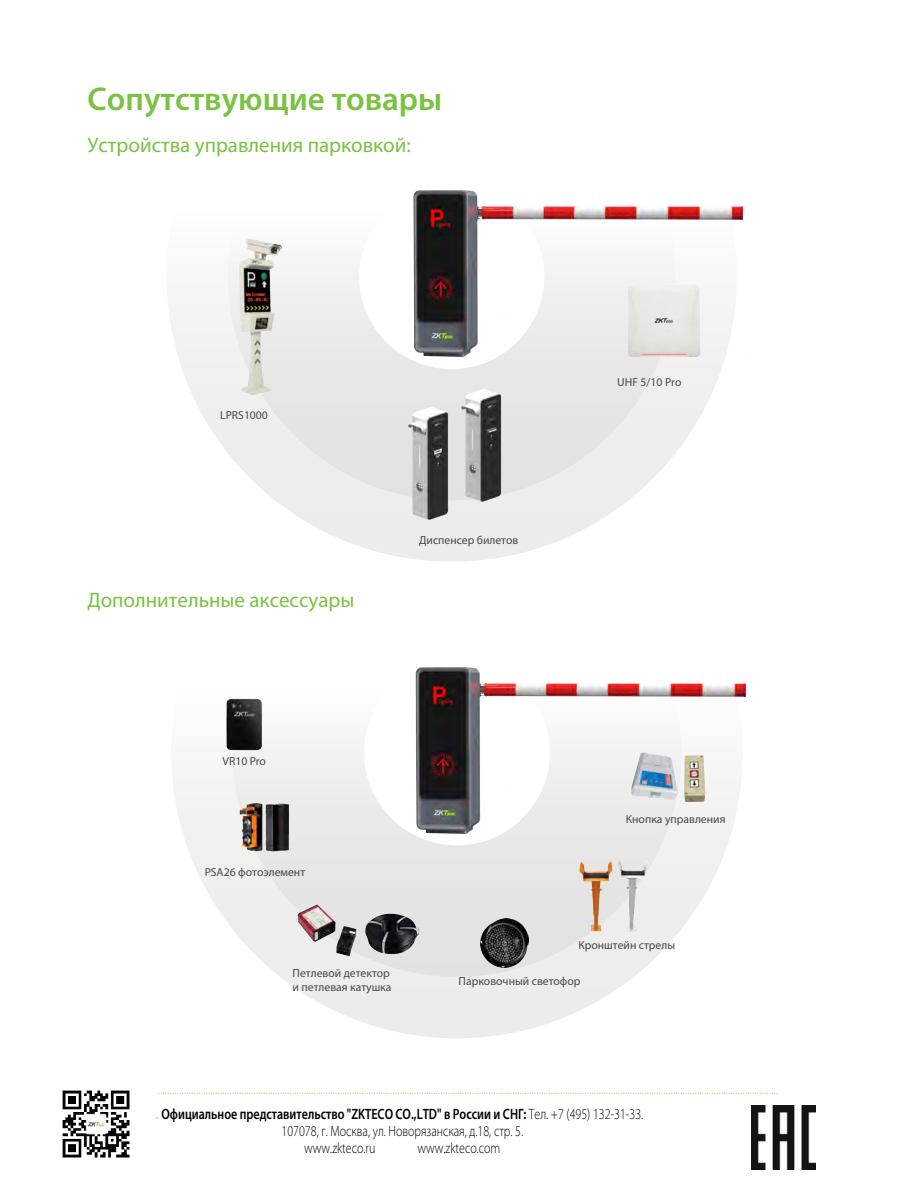
<style>
.page{position:relative;width:918px;height:1188px;background:#fff}
.page>*{position:absolute;margin:0;border:0;box-sizing:border-box;transform-origin:0 0}
.t1{font:600 33px "Myriad Pro";color:#7bc142}
.t2{font:21px "Myriad Pro";color:#7bc142}
.t3{font:600 15px "Myriad Pro";color:#000;scale:.8 1}
.t4{font:300 15px "Myriad Pro";color:#000;scale:.8 1}
.t5{font:11.7px/14.1px "Myriad Pro";color:#484848}
.s1{font-weight:300}
</style>
<div class="page">
<svg style="left:168px;top:303px;width:554px;height:259px"></svg>
<svg style="left:228px;top:262px;width:448px;height:238px;background:#eae9e9"></svg>
<div style="left:359px;top:184px;width:185px;height:185px;background:#fff;border-radius:50%"></div>
<img style="left:403px;top:386px;width:106px;height:135px">
<img style="left:223px;top:239px;width:72px;height:158px">
<img style="left:409px;top:190px;width:335px;height:176px">
<svg style="left:173px;top:698px;width:554px;height:340px"></svg>
<svg style="left:233px;top:698px;width:448px;height:279px"></svg>
<div style="left:364px;top:660px;width:186px;height:185px;background:#fff;border-radius:50%"></div>
<img style="left:481px;top:919px;width:48px;height:48px">
<img style="left:230px;top:798px;width:71px;height:63px">
<img style="left:290px;top:900px;width:75px;height:64px">
<img style="left:365px;top:914px;width:56px;height:42px">
<img style="left:579px;top:861px;width:34px;height:71px">
<img style="left:617px;top:860px;width:32px;height:72px">
<img style="left:226px;top:699px;width:37px;height:52px">
<img style="left:411px;top:667px;width:335px;height:177px">
<img style="left:62px;top:1090px;width:68px;height:68px">
<svg style="left:159px;top:1093px;width:619px;height:1px"></svg>
<img style="left:751px;top:1106px;width:64px;height:64px">
<h1 class="t1" style="left:88px;top:78px;width:356px">Сопутствующие товары</h1>
<h2 class="t2" style="left:88px;top:132px;width:325px">Устройства управления парковкой:</h2>
<p class="t5" style="left:220px;top:408px;width:49px">LPRS1000</p>
<h2 class="t2" style="left:87px;top:587px;width:268px">Дополнительные аксессуары</h2>
<p class="t5" style="left:223px;top:754px;width:45px">VR10 Pro</p>
<p class="t5" style="left:205px;top:865px;width:102px">PSA26 фотоэлемент</p>
<p class="t5" style="left:419px;top:532px;width:101px">Диспенсер билетов</p>
<p class="t5" style="left:617px;top:375px;width:66px">UHF 5/10 Pro</p>
<p class="t5" style="left:626px;top:812px;width:101px">Кнопка управления</p>
<p class="t5" style="left:579px;top:938px;width:98px">Кронштейн стрелы</p>
<p class="t5" style="left:293px;top:966px;width:100px">Петлевой детектор и петлевая катушка</p>
<p class="t5" style="left:459px;top:974px;width:123px">Парковочный светофор</p>
<p class="t3" style="left:161px;top:1104px;width:604px">Официальное представительство "ZKTECO CO.,LTD" в России и СНГ: <span class="s1">Тел. +7 (495) 132-31-33.</span></p>
<p class="t4" style="left:282px;top:1122px;width:304px">107078, г. Москва, ул. Новорязанская, д.18, стр. 5.</p>
<p class="t4" style="left:304px;top:1139px;width:91px">www.zkteco.ru</p>
<p class="t4" style="left:418px;top:1139px;width:105px">www.zkteco.com</p>
</div>
